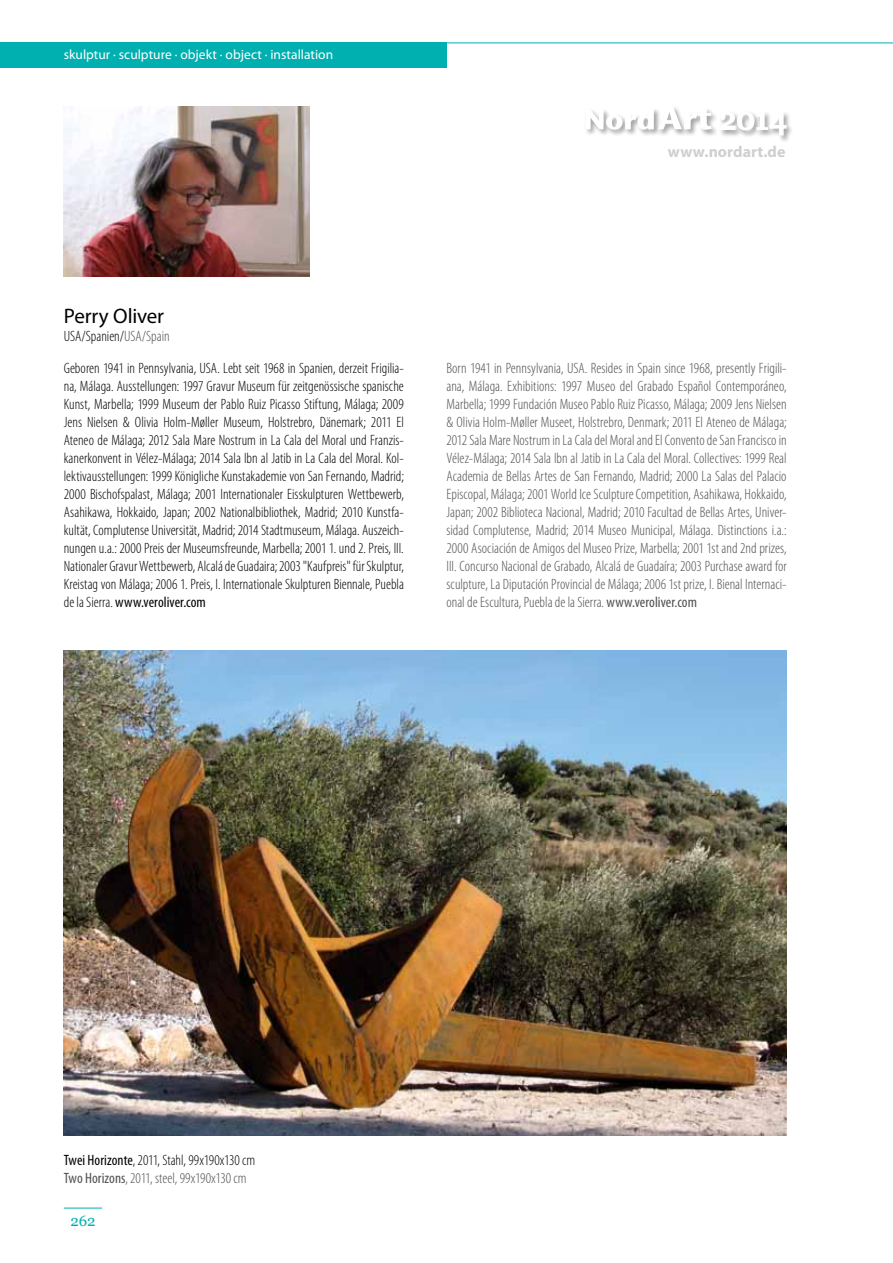
<style>
.page{position:relative;width:893px;height:1263px;background:#fff}
.page>*{position:absolute;margin:0;border:0;box-sizing:border-box;transform-origin:0 0}
.t1{font:21px "Myriad Pro";letter-spacing:-.005em;color:#000}
.t2{font:700 15.9px "Myriad Pro";letter-spacing:.005em;color:#d0cfcf}
.t3{font:300 condensed 15px/18px "Myriad Pro";color:#000}
.t4{font:300 condensed 15px/18px "Myriad Pro";color:#504f53;text-align:justify}
.t5{font:15px "Georgia";color:#00b0b0}
.t6{font:13.5px "Myriad Pro";color:#fff}
.s1{color:#504f53}
.s2{font-weight:400}
.s3{font-weight:400;color:#504f53}
</style>
<div class="page">
<div style="left:0;top:43px;width:446px;height:25px;background:#00b0b0"></div>
<hr style="left:446px;top:43px;width:447px;height:1px;background:#00b0b0">
<hr style="left:64px;top:1208px;width:38px;height:1px;background:#00b0b0">
<div style="left:584px;top:107px;width:77px;height:30px;background:#000;opacity:.75"></div>
<div style="left:656px;top:105px;width:63px;height:32px;background:#000;opacity:.75"></div>
<svg style="left:586px;top:106px;width:126px;height:24px"></svg>
<div style="left:718px;top:111px;width:76px;height:32px;background:#000;opacity:.75"></div>
<svg style="left:719px;top:111px;width:68px;height:25px"></svg>
<img style="left:64px;top:651px;width:723px;height:485px">
<img style="left:64px;top:106px;width:246px;height:170px">
<p class="t6" style="left:64px;top:46px;width:271px">skulptur · sculpture · objekt · object · installation</p>
<h1 class="t1" style="left:64px;top:303px;width:102px">Perry Oliver</h1>
<p class="t3" style="left:64px;top:327px;width:107px">USA/Spanien/<span class="s1">USA/Spain</span></p>
<p class="t2" style="left:668px;top:142px;width:119px">www.nordart.de</p>
<p class="t3" style="left:64px;top:359px;width:342px;text-align:justify">Geboren 1941 in Pennsylvania, USA. Lebt seit 1968 in Spanien, derzeit Frigilia&shy;na, Málaga. Ausstellungen: 1997 Gravur Museum für zeitgenössische spanische Kunst, Marbella; 1999 Museum der Pablo Ruiz Picasso Stiftung, Málaga; 2009<br>Jens Nielsen &amp; Olivia Holm-Møller Museum, Holstrebro, Dänemark; 2011 El Ateneo de Málaga; 2012 Sala Mare Nostrum in La Cala del Moral und Franzis&shy;kanerkonvent in Vélez-Málaga; 2014 Sala Ibn al Jatib in La Cala del Moral. Kol&shy;lektivausstellungen: 1999 Königliche Kunstakademie von San Fernando, Madrid; 2000 Bischofspalast, Málaga; 2001 Internationaler Eisskulpturen Wettbewerb, Asahikawa, Hokkaido, Japan; 2002 Nationalbibliothek, Madrid; 2010 Kunstfa&shy;kultät, Complutense Universität, Madrid; 2014 Stadtmuseum, Málaga. Auszeich&shy;nungen u.a.: 2000 Preis der Museumsfreunde, Marbella; 2001 1. und 2. Preis, III.<br>Nationaler Gravur Wettbewerb, Alcalá de Guadaira; 2003 "Kaufpreis" für Skulptur, Kreistag von Málaga; 2006 1. Preis, I. Internationale Skulpturen Biennale, Puebla de la Sierra. <span class="s2">www.veroliver.com</span></p>
<p class="t4" style="left:446px;top:359px;width:342px">Born 1941 in Pennsylvania, USA. Resides in Spain since 1968, presently Frigili&shy;ana, Málaga. Exhibitions: 1997 Museo del Grabado Español Contemporáneo, Marbella; 1999 Fundación Museo Pablo Ruiz Picasso, Málaga; 2009 Jens Nielsen &amp; Olivia Holm-Møller Museet, Holstrebro, Denmark; 2011 El Ateneo de Málaga; 2012 Sala Mare Nostrum in La Cala del Moral and El Convento de San Francisco in Vélez-Málaga; 2014 Sala Ibn al Jatib in La Cala del Moral. Collectives: 1999 Real Academia de Bellas Artes de San Fernando, Madrid; 2000 La Salas del Palacio Episcopal, Málaga; 2001 World Ice Sculpture Competition, Asahikawa, Hokkaido, Japan; 2002 Biblioteca Nacional, Madrid; 2010 Facultad de Bellas Artes, Univer&shy;sidad Complutense, Madrid; 2014 Museo Municipal, Málaga. Distinctions i.a.:<br>2000 Asociación de Amigos del Museo Prize, Marbella; 2001 1st and 2nd prizes, III. Concurso Nacional de Grabado, Alcalá de Guadaíra; 2003 Purchase award for sculpture, La Diputación Provincial de Málaga; 2006 1st prize, I. Bienal Internaci&shy;onal de Escultura, Puebla de la Sierra. <span class="s2">www.veroliver.com</span></p>
<p class="t3" style="left:64px;top:1151px;width:193px"><span class="s2">Twei Horizonte</span>, 2011, Stahl, 99x190x130 cm<br><span class="s3">Two Horizons</span><span class="s1">, 2011, steel, 99x190x130 cm</span></p>
<p class="t5" style="left:70px;top:1209px;width:27px">262</p>
</div>
